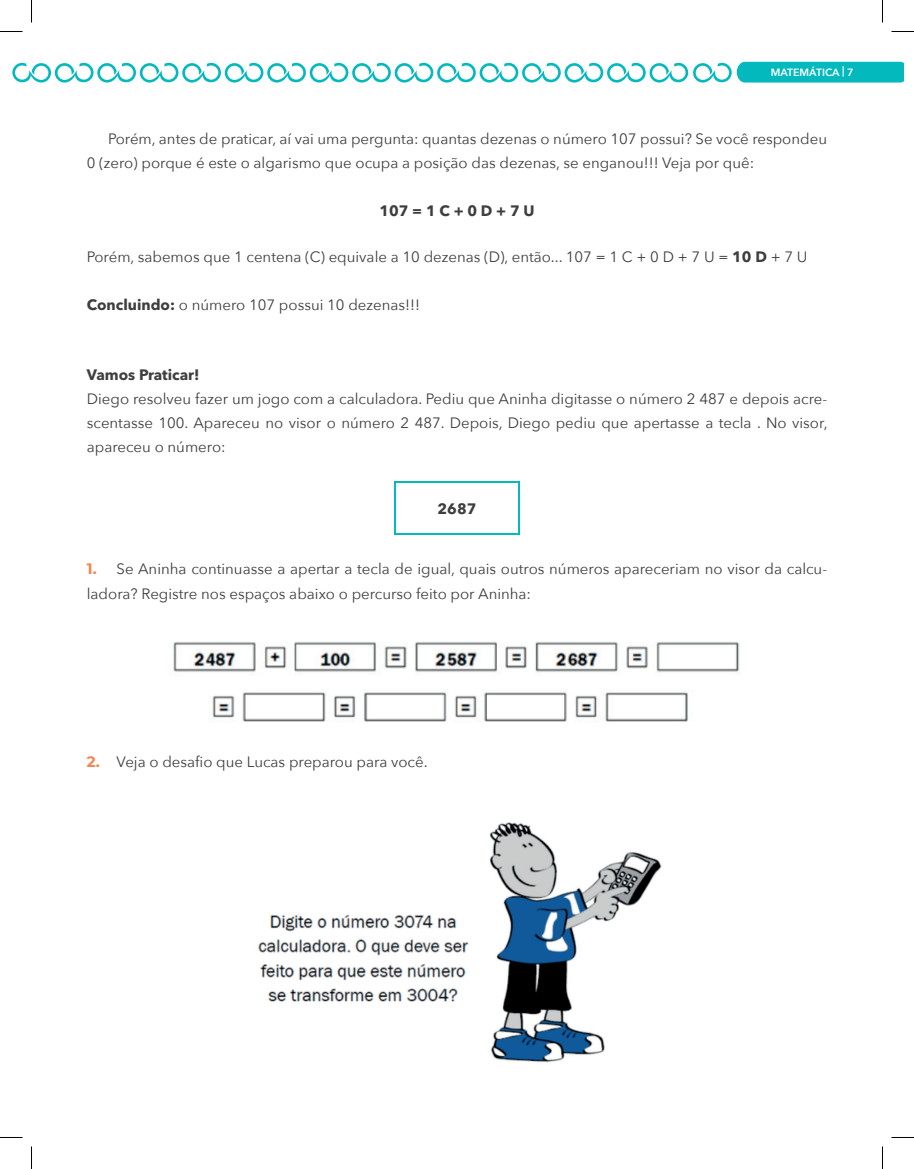
<style>
.page{position:relative;width:914px;height:1169px;background:#fff}
.page>*{position:absolute;margin:0;border:0;box-sizing:border-box;transform-origin:0 0}
.t1{font:15px/24px "Avenir Next";color:#3e3e3f}
.t2{font:700 15px "Avenir Next LT Pro";color:#3e3e3f}
.t3{font:600 10.5px "Avenir Next";color:#fff}
.s1{font-family:"Avenir Next LT Pro";font-weight:700}
.s2{font-family:"Montserrat";font-weight:700;color:#f5834e}
</style>
<div class="page">
<svg style="left:12px;top:62px;width:891px;height:21px"></svg>
<hr style="left:394px;top:481px;width:125px;height:2px;background:#03b9bd">
<hr style="left:394px;top:483px;width:1px;height:50px;background:#03b9bd">
<hr style="left:518px;top:483px;width:1px;height:50px;background:#03b9bd">
<hr style="left:394px;top:533px;width:125px;height:2px;background:#03b9bd">
<img style="left:173px;top:642px;width:567px;height:80px">
<img style="left:258px;top:822px;width:404px;height:241px">
<svg style="left:0;top:31px;width:22px;height:1px"></svg>
<svg style="left:891px;top:31px;width:22px;height:1px"></svg>
<svg style="left:0;top:1137px;width:22px;height:1px"></svg>
<svg style="left:891px;top:1137px;width:22px;height:1px"></svg>
<svg style="left:31px;top:0;width:1px;height:23px"></svg>
<svg style="left:31px;top:1146px;width:1px;height:23px"></svg>
<svg style="left:882px;top:0;width:1px;height:23px"></svg>
<svg style="left:882px;top:1146px;width:1px;height:23px"></svg>
<p class="t3" style="left:770px;top:63px;width:84px">MATEMÁTICA | 7</p>
<p class="t1" style="left:87px;top:126px;width:741px;text-indent:21px">Porém, antes de praticar, aí vai uma pergunta: quantas dezenas o número 107 possui? Se você respondeu<br>0 (zero) porque é este o algarismo que ocupa a posição das dezenas, se enganou!!! Veja por quê:</p>
<p class="t2" style="left:379px;top:202px;width:156px">107 = 1 C + 0 D + 7 U</p>
<p class="t1" style="left:87px;top:244px;width:722px">Porém, sabemos que 1 centena (C) equivale a 10 dezenas (D), então... 107 = 1 C + 0 D + 7 U = <span class="s1">10 D</span> + 7 U</p>
<p class="t1" style="left:87px;top:292px;width:334px"><span class="s1">Concluindo:</span> o número 107 possui 10 dezenas!!!</p>
<p class="t2" style="left:87px;top:365px;width:114px">Vamos Praticar!</p>
<p class="t1" style="left:87px;top:386px;width:742px;text-align:justify">Diego resolveu fazer um jogo com a calculadora. Pediu que Aninha digitasse o número 2 487 e depois acre&shy;scentasse 100. Apareceu no visor o número 2 487. Depois, Diego pediu que apertasse a tecla . No visor, apareceu o número:</p>
<p class="t2" style="left:437px;top:499px;width:40px">2687</p>
<p class="t1" style="left:87px;top:556px;width:741px"><span class="s2">1.</span> Se Aninha continuasse a apertar a tecla de igual, quais outros números apareceriam no visor da calcu&shy;ladora? Registre nos espaços abaixo o percurso feito por Aninha:</p>
<p class="t1" style="left:87px;top:748px;width:342px"><span class="s2">2.</span> Veja o desafio que Lucas preparou para você.</p>
</div>
